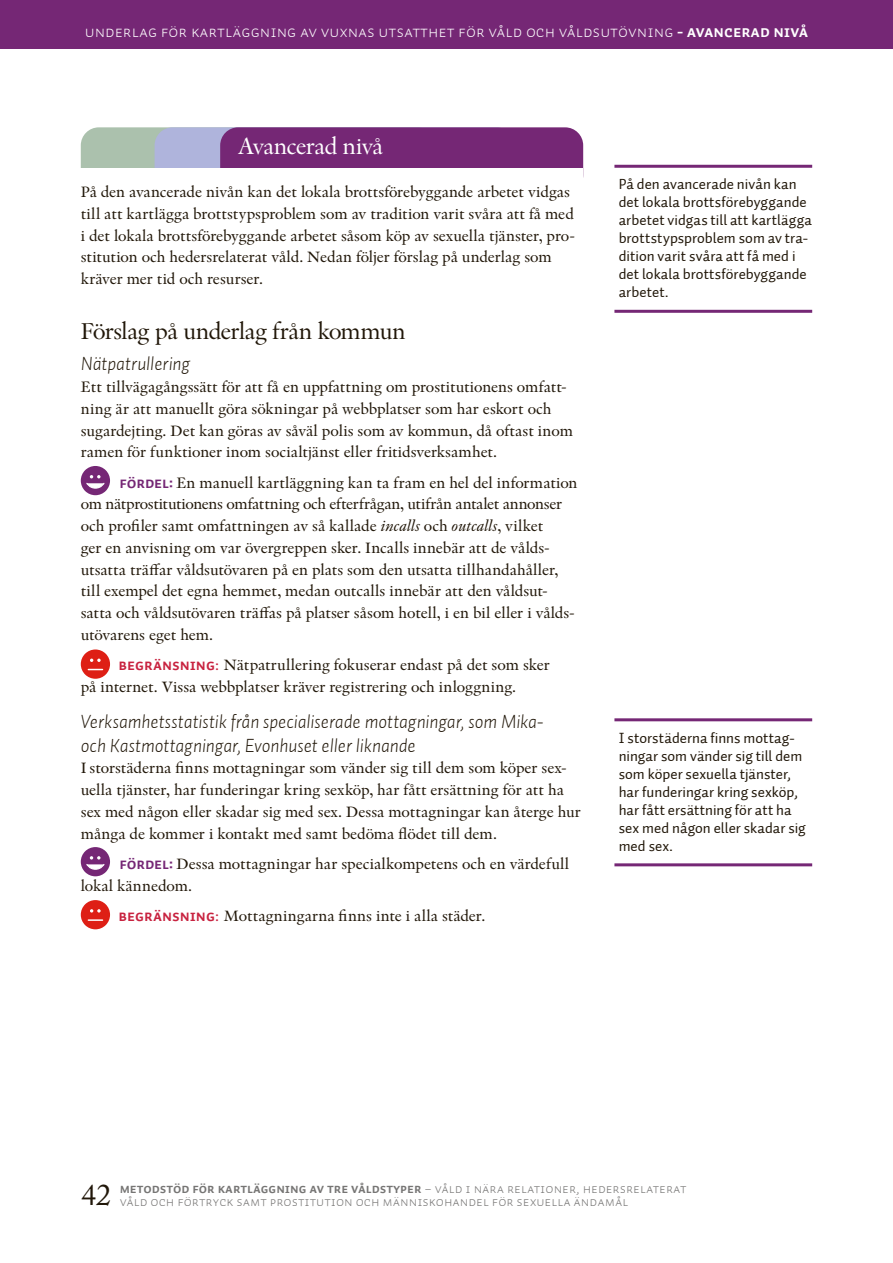
<style>
.page{position:relative;width:893px;height:1263px;background:#fff}
.page>*{position:absolute;margin:0;border:0;box-sizing:border-box;transform-origin:0 0}
.t1{font:30px "Adobe Caslon Pro";color:#211709}
.Rubrik_2{font:24px "Indigo Antiqua Pro Display";letter-spacing:-.015em;color:#211709}
.Rubrik_2_-_Avancerad{font:24px "Indigo Antiqua Pro Display";letter-spacing:-.02em;color:#fff}
.Rubrik_4{font:italic 300 19.5px/23.4px "Auto 1";letter-spacing:-.005em;color:#211709}
.t2{font:16.5px "Auto 1 Light Sm Cp";color:#fff}
.Brödtext{font:15.75px/21.8px "Indigo Antiqua Pro Text";letter-spacing:-.005em;color:#211709}
.Ruta_i_kanten_med_in{font:15px/18px "Auto 2";letter-spacing:.005em;color:#211709}
.t3{font:13.5px "Auto 1 Bold Sm Cp";color:#767574}
.t4{font:13.5px "Auto 1 Light Sm Cp";color:#767574}
.s1{font-family:"Auto 1 Bold Sm Cp"}
.s2{font-family:"Auto 1 Bold Sm Cp";color:#752775}
.s3{font-style:italic}
.s4{font-family:"Auto 1 Bold Sm Cp";color:#c82340}
.s5{color:#c82340}
.s6{font-family:"Auto 1 Light Sm Cp"}
</style>
<div class="page">
<div style="left:0;top:0;width:893px;height:49px;background:#752775"></div>
<div style="left:81px;top:127px;width:354px;height:66px;background:#abc1ad;border-radius:18px"></div>
<div style="left:155px;top:127px;width:360px;height:66px;background:#afb4dc;border-radius:18px"></div>
<div style="left:220px;top:127px;width:363px;height:66px;background:#752775;border-radius:18px"></div>
<div style="left:81px;top:168px;width:502px;height:58px;background:#fff"></div>
<svg style="left:81px;top:466px;width:29px;height:29px"></svg>
<svg style="left:81px;top:649px;width:29px;height:30px"></svg>
<svg style="left:81px;top:847px;width:29px;height:29px"></svg>
<svg style="left:81px;top:900px;width:29px;height:29px"></svg>
<hr style="left:614px;top:165px;width:198px;height:3px;background:#752775">
<hr style="left:614px;top:310px;width:198px;height:3px;background:#752775">
<hr style="left:614px;top:718px;width:198px;height:3px;background:#752775">
<hr style="left:614px;top:863px;width:198px;height:3px;background:#752775">
<p class="t2" style="left:85px;top:22px;width:725px">Underlag för kartläggning av vuxnas utsatthet för våld och våldsutövning <span class="s1">- avancerad NIVÅ</span></p>
<h2 class="Rubrik_2_-_Avancerad" style="left:238px;top:132px;width:146px">Avancerad nivå</h2>
<p class="Brödtext" style="left:81px;top:181px;width:496px">På den avancerade nivån kan det lokala brottsförebyggande arbetet vidgas till att kartlägga brottstypsproblem som av tradition varit svåra att få med i det lokala brottsförebyggande arbetet såsom köp av sexuella tjänster, pro&shy;stitution och hedersrelaterat våld. Nedan följer förslag på underlag som kräver mer tid och resurser.</p>
<h2 class="Rubrik_2" style="left:81px;top:316px;width:327px">Förslag på underlag från kommun</h2>
<h3 class="Rubrik_4" style="left:81px;top:352px;width:111px">Nätpatrullering</h3>
<p class="Brödtext" style="left:81px;top:376px;width:494px">Ett tillvägagångssätt för att få en uppfattning om prostitutionens omfatt&shy;ning är att manuellt göra sökningar på webbplatser som har eskort och sugardejting. Det kan göras av såväl polis som av kommun, då oftast inom ramen för funktioner inom socialtjänst eller fritidsverksamhet.</p>
<p class="Brödtext" style="left:81px;top:472px;width:498px;text-indent:39px"><span class="s2">Fördel:</span> En manuell kartläggning kan ta fram en hel del information om nätprostitutionens omfattning och efterfrågan, utifrån antalet annonser och profiler samt omfattningen av så kallade <span class="s3">incalls</span> och <span class="s3">outcalls</span>, vilket<br>ger en anvisning om var övergreppen sker. Incalls innebär att de vålds&shy;utsatta träffar våldsutövaren på en plats som den utsatta tillhandahåller, till exempel det egna hemmet, medan outcalls innebär att den våldsut&shy;satta och våldsutövaren träffas på platser såsom hotell, i en bil eller i vålds&shy;utövarens eget hem.</p>
<p class="Brödtext" style="left:81px;top:654px;width:471px;text-indent:38px"><span class="s4">Begränsning</span><span class="s5">:</span> Nätpatrullering fokuserar endast på det som sker på internet. Vissa webbplatser kräver registrering och inloggning.</p>
<h3 class="Rubrik_4" style="left:81px;top:710px;width:464px">Verksamhetsstatistik från specialiserade mottagningar, som Mika&shy;och Kastmottagningar, Evonhuset eller liknande</h3>
<p class="Brödtext" style="left:81px;top:757px;width:502px">I storstäderna finns mottagningar som vänder sig till dem som köper sex&shy;uella tjänster, har funderingar kring sexköp, har fått ersättning för att ha sex med någon eller skadar sig med sex. Dessa mottagningar kan återge hur många de kommer i kontakt med samt bedöma flödet till dem.</p>
<p class="Brödtext" style="left:81px;top:853px;width:490px;text-indent:39px"><span class="s2">Fördel:</span> Dessa mottagningar har specialkompetens och en värdefull lokal kännedom.</p>
<p class="Brödtext" style="left:119px;top:905px;width:368px"><span class="s4">Begränsning</span><span class="s5">:</span> Mottagningarna finns inte i alla städer.</p>
<p class="Ruta_i_kanten_med_in" style="left:619px;top:175px;width:195px">På den avancerade nivån kan det lokala brottsförebyggande arbetet vidgas till att kartlägga brottstypsproblem som av tra&shy;dition varit svåra att få med i det lokala brottsförebyggande arbetet.</p>
<p class="Ruta_i_kanten_med_in" style="left:619px;top:729px;width:189px">I storstäderna finns mottag&shy;ningar som vänder sig till dem som köper sexuella tjänster, har funderingar kring sexköp, har fått ersättning för att ha sex med någon eller skadar sig med sex.</p>
<h1 class="t1" style="left:81px;top:1177px;width:31px">42</h1>
<p class="t3" style="left:120px;top:1180px;width:568px">metodstöd för kartläggning av tre våldstyper <span class="s6">– våLD I NÄRA RELATIONER, hedersrelaterat</span></p>
<p class="t4" style="left:120px;top:1194px;width:510px">våld och förtryck samt prostitution och människohandel för sexuella ändamål</p>
</div>
